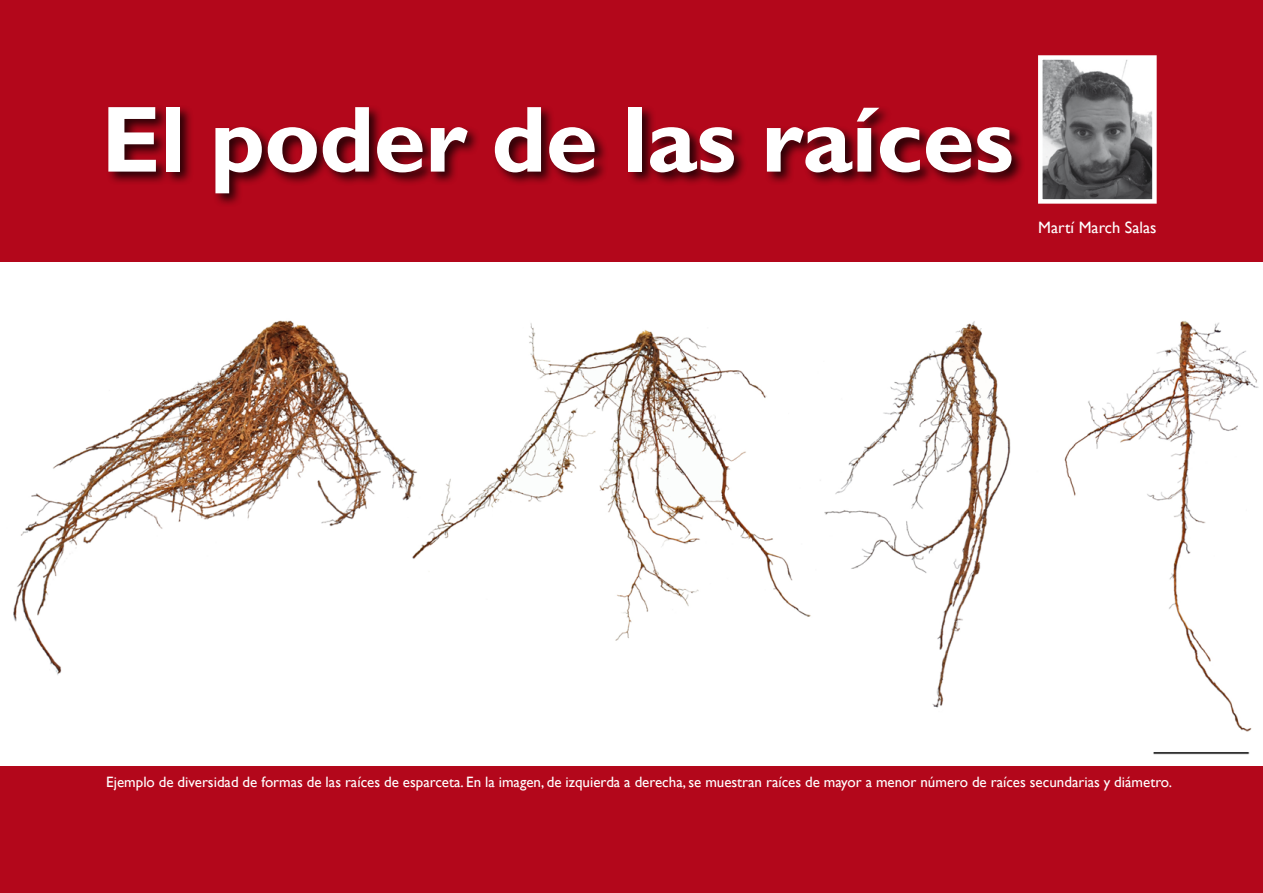
<style>
.page{position:relative;width:1263px;height:893px;background:#b3071b}
.page>*{position:absolute;margin:0;border:0;box-sizing:border-box;transform-origin:0 0}
.t1{font:700 94.5px "Gill Sans";letter-spacing:-.01em;color:#fff}
.t2{font:16.5px "Gill Sans";color:#fff}
.t3{font:15px "Gill Sans";color:#fff}
</style>
<div class="page">
<div style="left:106px;top:105px;width:919px;height:103px;background:#000;opacity:.75"></div>
<img style="left:1043px;top:60px;width:109px;height:139px">
<div style="left:1038px;top:55px;width:119px;height:149px;border:4px solid #fff"></div>
<img style="left:0;top:262px;width:1263px;height:503px">
<h1 class="t1" style="left:101px;top:83px;width:914px">El poder de las raíces</h1>
<p class="t2" style="left:1038px;top:218px;width:120px">Martí March Salas</p>
<p class="t3" style="left:106px;top:774px;width:1067px">Ejemplo de diversidad de formas de las raíces de esparceta. En la imagen, de izquierda a derecha, se muestran raíces de mayor a menor número de raíces secundarias y diámetro.</p>
</div>
